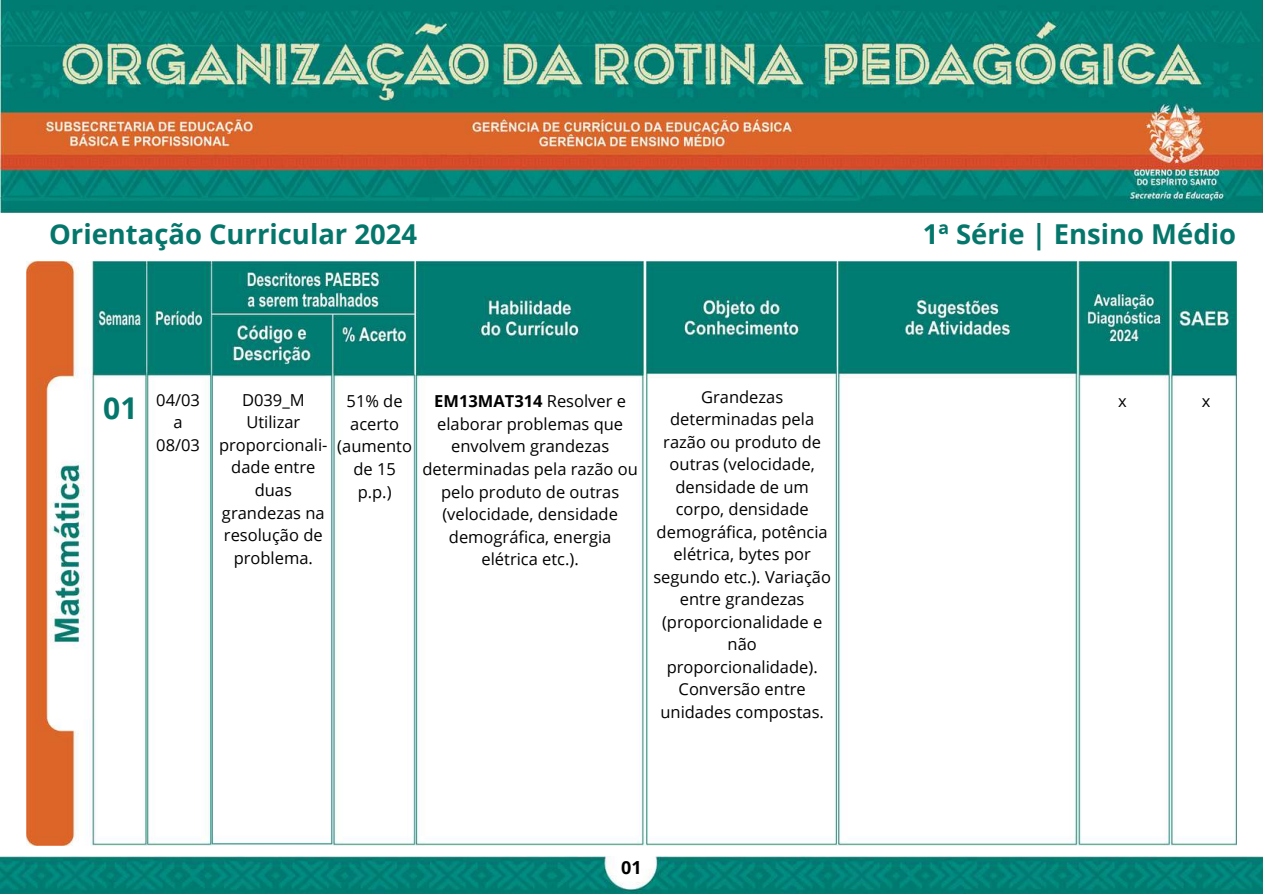
<style>
.page{position:relative;width:1263px;height:894px;background:#fff}
.page>*{position:absolute;margin:0;border:0;box-sizing:border-box;transform-origin:0 0}
.t1{font:700 27.45px "Open Sans";color:#05766b}
.t2{font:700 18px "Open Sans";color:#000}
.t3{font:16.5px/22.5px "Open Sans";color:#000;text-align:center}
.s1{font-weight:700;font-size:30px;color:#05766b}
.s2{font-weight:700}
</style>
<div class="page">
<img style="left:0;top:0;width:1263px;height:212px">
<img style="left:27px;top:262px;width:1209px;height:582px">
<img style="left:0;top:856px;width:1263px;height:37px">
<h1 class="t1" style="left:49px;top:214px;width:369px">Orientação Curricular 2024</h1>
<h1 class="t1" style="left:923px;top:214px;width:315px">1ª Série | Ensino Médio</h1>
<p class="t3" style="left:103px;top:388px;width:98px"><span class="s1">01</span> 04/03</p>
<p class="t3" style="left:174px;top:410px;width:11px">a</p>
<p class="t3" style="left:156px;top:433px;width:45px">08/03</p>
<p class="t3" style="left:219px;top:388px;width:110px">D039_M<br>Utilizar proporcionali&shy;dade entre duas grandezas na resolução de problema.</p>
<p class="t3" style="left:337px;top:389px;width:76px">51% de acerto (aumento de 15 p.p.)</p>
<p class="t3" style="left:653px;top:385px;width:179px">Grandezas determinadas pela razão ou produto de outras (velocidade, densidade de um corpo, densidade demográfica, potência elétrica, bytes por segundo etc.). Variação entre grandezas (proporcionalidade e não proporcionalidade).<br>Conversão entre unidades compostas.</p>
<p class="t3" style="left:1118px;top:389px;width:10px">x</p>
<p class="t3" style="left:1202px;top:389px;width:10px">x</p>
<p class="t3" style="left:422px;top:389px;width:217px"><span class="s2">EM13MAT314</span> Resolver e elaborar problemas que envolvem grandezas determinadas pela razão ou pelo produto de outras (velocidade, densidade demográfica, energia elétrica etc.).</p>
<p class="t2" style="left:621px;top:854px;width:22px">01</p>
</div>
